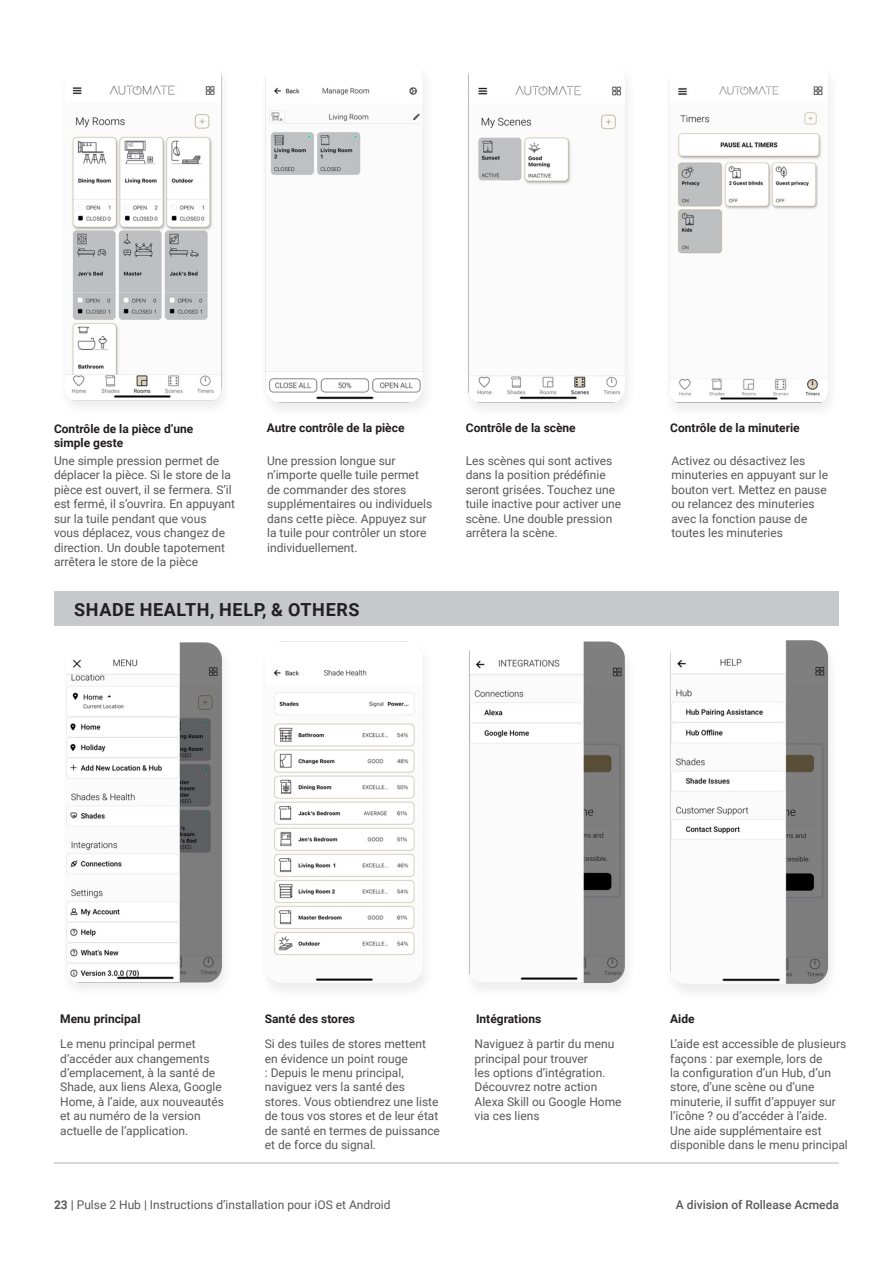
<style>
.page{position:relative;width:893px;height:1263px;background:#fff}
.page>*{position:absolute;margin:0;border:0;box-sizing:border-box;transform-origin:0 0}
.H2_Heading___Medium{font:700 18px "Roboto";letter-spacing:.035em;color:#231f20}
.Body_Paragraph{font:12px/14.4px "Roboto";color:#57585a}
.Box_Title{font:700 12px/14.4px "Roboto";color:#231f20}
.t1{font:500 12px "Roboto";color:#57585a}
.s1{font-weight:700}
</style>
<div class="page">
<hr style="left:54px;top:1162px;width:785px;height:1px;background:#bcbdc0">
<div style="left:54px;top:592px;width:785px;height:34px;background:#c7c8ca"></div>
<img style="left:65px;top:74px;width:157px;height:329px">
<img style="left:66px;top:642px;width:156px;height:341px">
<img style="left:265px;top:77px;width:158px;height:326px">
<div style="left:259px;top:641px;width:175px;height:359px;background:#fbfbfb"></div>
<img style="left:273px;top:641px;width:149px;height:342px">
<img style="left:468px;top:73px;width:157px;height:331px">
<div style="left:463px;top:640px;width:173px;height:359px;background:#fbfbfb"></div>
<img style="left:469px;top:641px;width:156px;height:342px">
<img style="left:675px;top:86px;width:152px;height:320px">
<div style="left:665px;top:639px;width:175px;height:362px;background:#231f20;opacity:.08"></div>
<img style="left:670px;top:640px;width:158px;height:344px">
<p class="Box_Title" style="left:54px;top:421px;width:141px">Contrôle de la pièce d’une simple geste</p>
<p class="Box_Title" style="left:267px;top:420px;width:139px">Autre contrôle de la pièce</p>
<p class="Box_Title" style="left:466px;top:420px;width:111px">Contrôle de la scène</p>
<p class="Box_Title" style="left:670px;top:420px;width:131px">Contrôle de la minuterie</p>
<p class="Body_Paragraph" style="left:54px;top:453px;width:183px">Une simple pression permet de déplacer la pièce. Si le store de la pièce est ouvert, il se fermera. S’il est fermé, il s’ouvrira. En appuyant sur la tuile pendant que vous<br>vous déplacez, vous changez de direction. Un double tapotement arrêtera le store de la pièce</p>
<p class="Body_Paragraph" style="left:267px;top:453px;width:167px">Une pression longue sur n’importe quelle tuile permet de commander des stores supplémentaires ou individuels dans cette pièce. Appuyez sur la tuile pour contrôler un store individuellement.</p>
<p class="Body_Paragraph" style="left:466px;top:453px;width:157px">Les scènes qui sont actives dans la position prédéfinie seront grisées. Touchez une tuile inactive pour activer une scène. Une double pression arrêtera la scène.</p>
<p class="Body_Paragraph" style="left:671px;top:453px;width:158px">Activez ou désactivez les minuteries en appuyant sur le bouton vert. Mettez en pause ou relancez des minuteries avec la fonction pause de toutes les minuteries</p>
<p class="H2_Heading___Medium" style="left:74px;top:597px;width:287px">SHADE HEALTH, HELP, &amp; OTHERS</p>
<p class="Box_Title" style="left:60px;top:1011px;width:82px">Menu principal</p>
<p class="Box_Title" style="left:265px;top:1010px;width:92px">Santé des stores</p>
<p class="Box_Title" style="left:476px;top:1010px;width:67px">Intégrations</p>
<p class="Box_Title" style="left:670px;top:1010px;width:26px">Aide</p>
<p class="Body_Paragraph" style="left:60px;top:1036px;width:165px">Le menu principal permet d’accéder aux changements d’emplacement, à la santé de<br>Shade, aux liens Alexa, Google<br>Home, à l’aide, aux nouveautés et au numéro de la version actuelle de l’application.</p>
<p class="Body_Paragraph" style="left:265px;top:1036px;width:177px">Si des tuiles de stores mettent en évidence un point rouge<br>: Depuis le menu principal, naviguez vers la santé des stores. Vous obtiendrez une liste de tous vos stores et de leur état de santé en termes de puissance et de force du signal.</p>
<p class="Body_Paragraph" style="left:475px;top:1036px;width:149px">Naviguez à partir du menu principal pour trouver<br>les options d’intégration.<br>Découvrez notre action<br>Alexa Skill ou Google Home via ces liens</p>
<p class="Body_Paragraph" style="left:670px;top:1036px;width:179px">L’aide est accessible de plusieurs façons : par exemple, lors de<br>la configuration d’un Hub, d’un store, d’une scène ou d’une minuterie, il suffit d’appuyer sur l’icône ? ou d’accéder à l’aide.<br>Une aide supplémentaire est disponible dans le menu principal</p>
<p class="Body_Paragraph" style="left:54px;top:1197px;width:338px"><span class="s1">23 |</span> Pulse 2 Hub | Instructions d’installation pour iOS et Android</p>
<p class="t1" style="left:676px;top:1196px;width:165px">A division of Rollease Acmeda</p>
</div>
